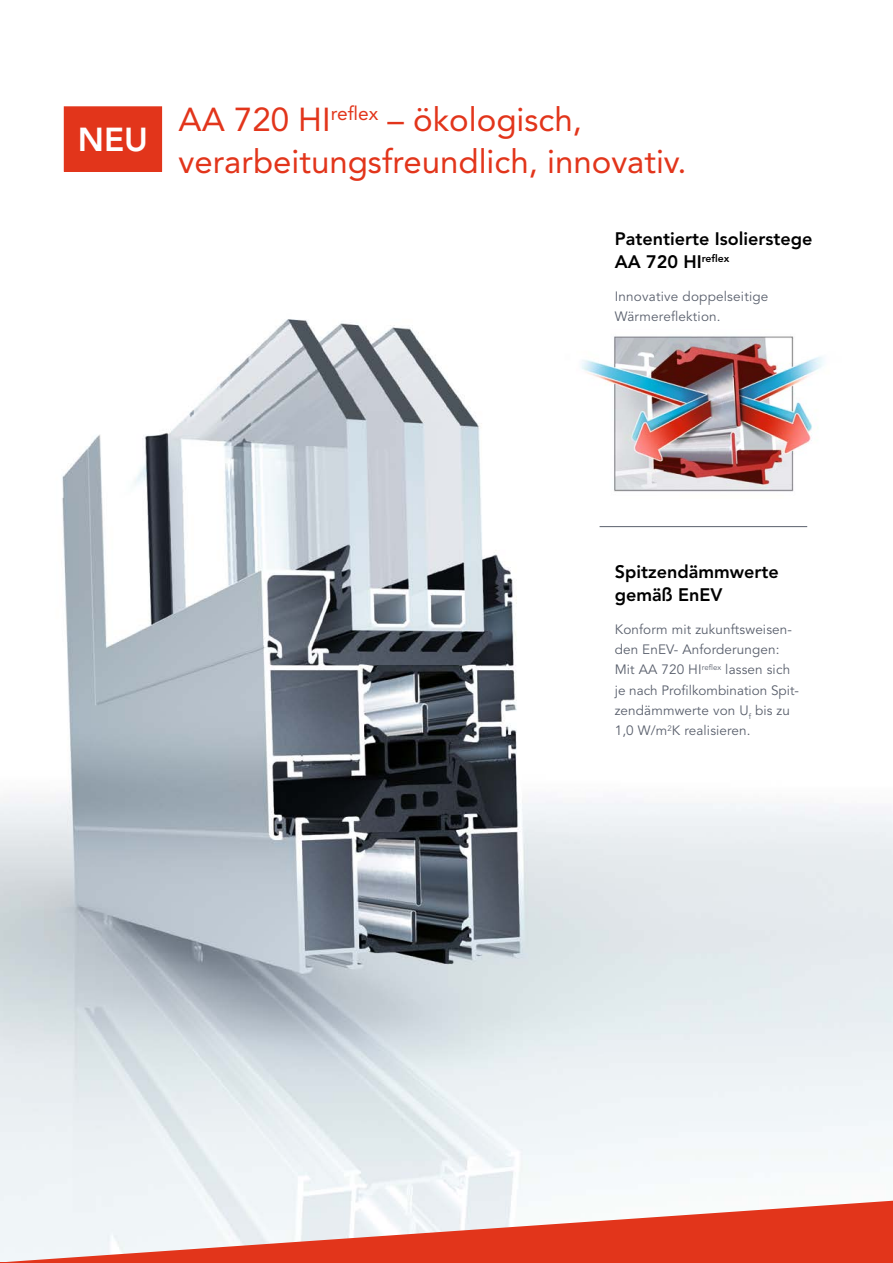
<style>
.page{position:relative;width:893px;height:1263px;background:#fff}
.page>*{position:absolute;margin:0;border:0;box-sizing:border-box;transform-origin:0 0}
.t1{font:33px/42px "Avenir LT Std";color:#e2351b}
.t2{font:800 33px "Avenir LT Std";color:#fff}
.t3{font:800 18px/22.5px "Avenir LT Std";color:#000}
.t4{font:13.5px/20.2px "Avenir LT Std";letter-spacing:.01em;color:#5a606d}
</style>
<div class="page">
<img style="left:0;top:319px;width:893px;height:882px">
<svg style="left:0;top:1201px;width:893px;height:61px"></svg>
<hr style="left:0;top:1262px;width:893px;height:1px;background:#e2351b">
<hr style="left:600px;top:526px;width:207px;height:1px;background:#5a606d">
<div style="left:64px;top:107px;width:98px;height:64px;background:#e2351b"></div>
<div style="left:64px;top:106px;width:98px;height:66px;border:1px solid #e2351b"></div>
<img style="left:555px;top:330px;width:301px;height:168px">
<h1 class="t2" style="left:78px;top:120px;width:72px">NEU</h1>
<h1 class="t1" style="left:178px;top:99px;width:510px">AA 720 HI<sup>reflex</sup> – ökologisch, verarbeitungsfreundlich, innovativ.</h1>
<h2 class="t3" style="left:615px;top:228px;width:199px">Patentierte Isolierstege<br>AA 720 HI<sup>reflex</sup></h2>
<p class="t4" style="left:615px;top:286px;width:155px">Innovative doppelseitige<br>Wärmereflektion.</p>
<h2 class="t3" style="left:615px;top:561px;width:166px">Spitzendämmwerte gemäß EnEV</h2>
<p class="t4" style="left:615px;top:619px;width:186px">Konform mit zukunftsweisen&shy;den EnEV- Anforderungen:<br>Mit AA 720 HI<sup>reflex</sup> lassen sich je nach Profilkombination Spit&shy;zendämmwerte von U<sub>f</sub> bis zu<br>1,0 W/m<sup>2</sup>K realisieren.</p>
</div>
